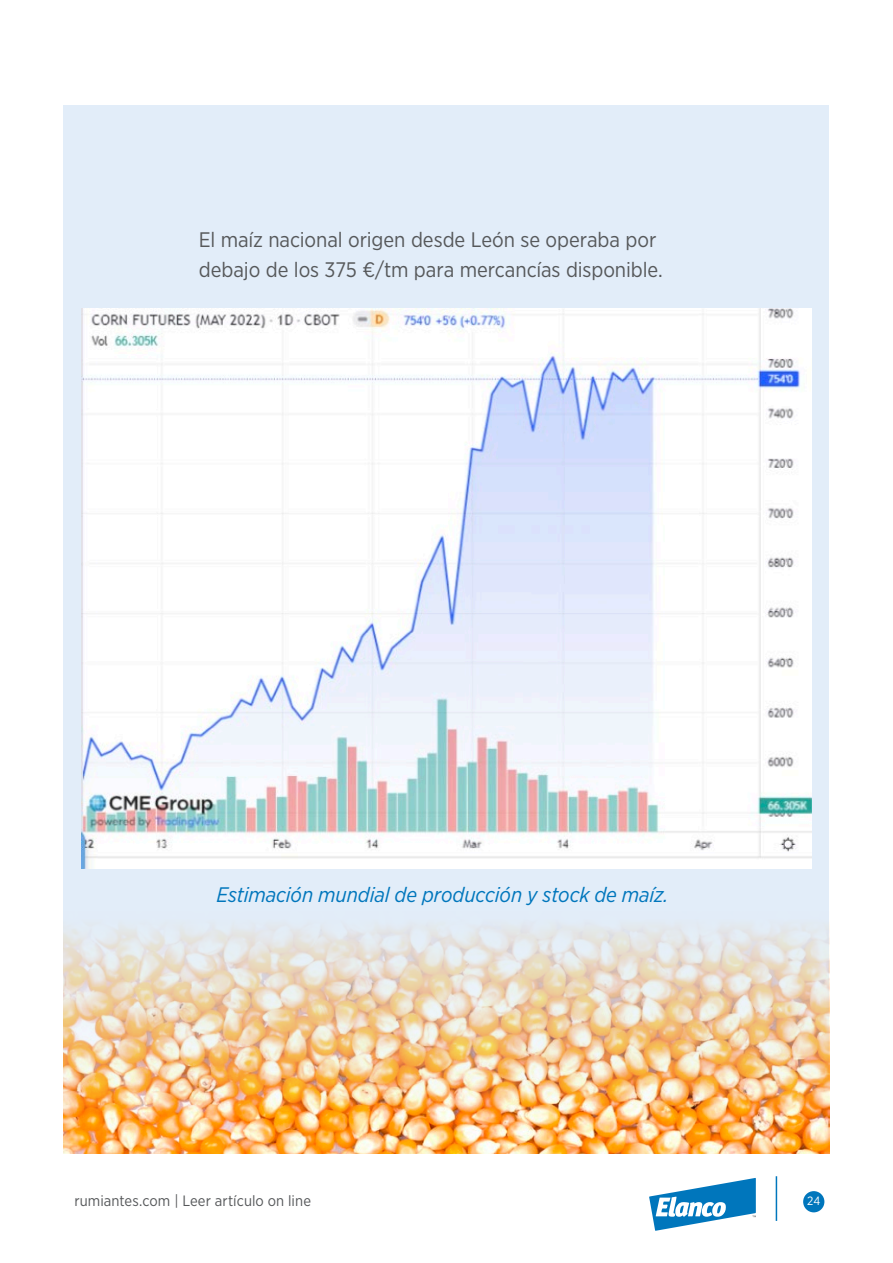
<style>
.page{position:relative;width:893px;height:1263px;background:#fff}
.page>*{position:absolute;margin:0;border:0;box-sizing:border-box;transform-origin:0 0}
.Online_txt{font:21px/30px "Gotham Narrow";letter-spacing:-.005em;color:#56585a}
.Online_txt-2{font:italic 21px "Gotham Narrow";letter-spacing:-.005em;color:#0076bc}
.t1{font:15px "Gotham Narrow";letter-spacing:.005em;color:#56585a}
.t2{font:12px "Gotham Narrow";color:#fff}
</style>
<div class="page">
<div style="left:64px;top:105px;width:765px;height:1048px;background:#e2edf9"></div>
<div style="left:803px;top:1191px;width:21px;height:21px;background:#0076bc;border-radius:50%"></div>
<hr style="left:776px;top:1176px;width:1px;height:45px;background:#0076bc">
<svg style="left:649px;top:1178px;width:107px;height:53px"></svg>
<img style="left:64px;top:925px;width:765px;height:228px">
<img style="left:81px;top:309px;width:731px;height:559px">
<p class="Online_txt" style="left:199px;top:224px;width:465px">El maíz nacional origen desde León se operaba por debajo de los 375 €/tm para mercancías disponible.</p>
<p class="Online_txt-2" style="left:216px;top:882px;width:454px">Estimación mundial de producción y stock de maíz.</p>
<p class="t1" style="left:74px;top:1191px;width:238px">rumiantes.com | Leer artículo on line</p>
<p class="t2" style="left:807px;top:1194px;width:15px">24</p>
</div>
